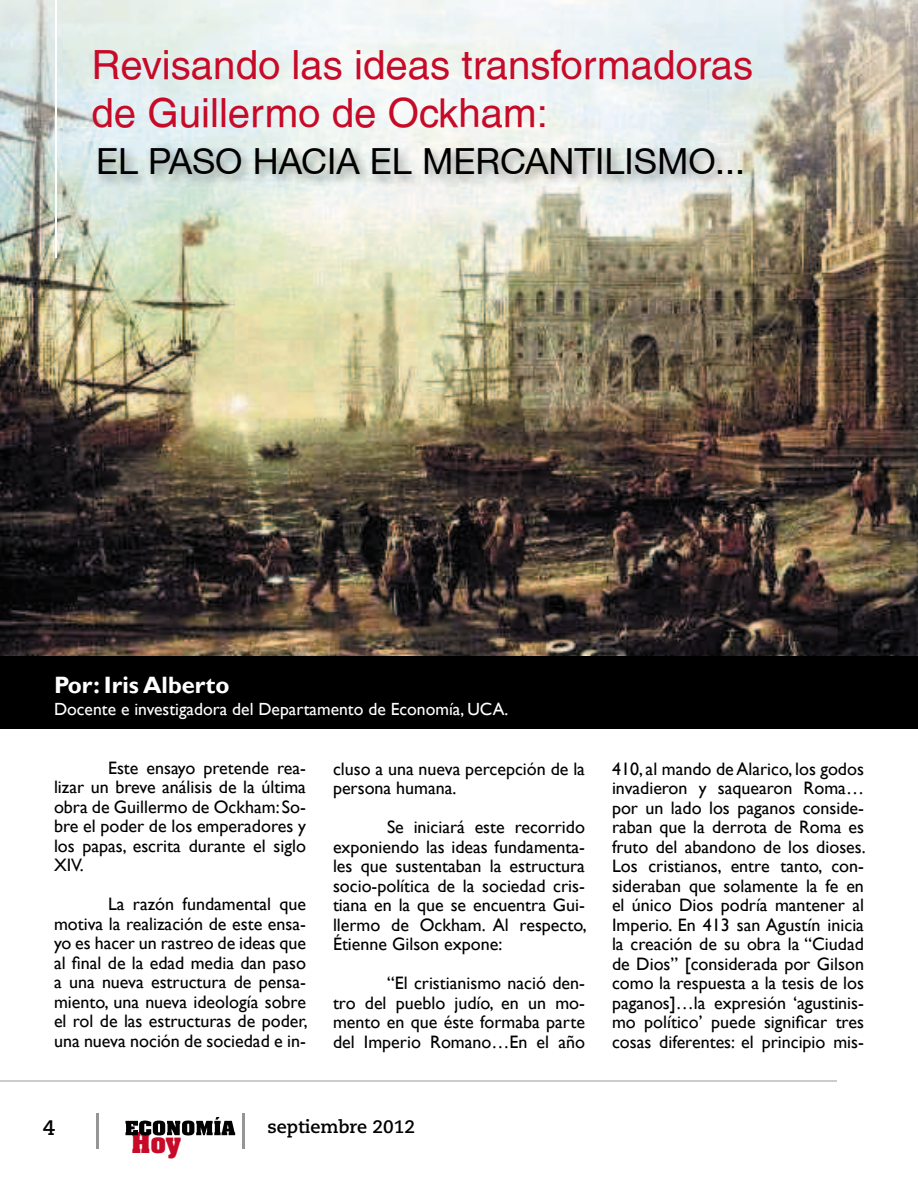
<style>
.page{position:relative;width:918px;height:1188px;background:#fff}
.page>*{position:absolute;margin:0;border:0;box-sizing:border-box;transform-origin:0 0}
.t1{font:40.2px/48.3px "Helvetica LT";color:#c60a27}
.t2{font:36px "Helvetica Neue CE";color:#000}
.t3{font:700 24.45px "Aachen";color:#c60a27}
.t4{font:700 23.7px "Gill Sans";color:#fff}
.t5{font:700 21px "Caecilia LT Std";color:#000}
.t6{font:18px/19.5px "Gill Sans";color:#000;text-align:justify}
.t7{font:700 18px "Caecilia LT Std";color:#000}
.t8{font:17.55px "Gill Sans";color:#fff}
</style>
<div class="page">
<svg style="left:125px;top:1117px;width:110px;height:19px"></svg>
<hr style="left:96px;top:1113px;width:3px;height:36px;background:#959595">
<hr style="left:242px;top:1113px;width:3px;height:36px;background:#959595">
<hr style="left:0;top:1080px;width:837px;height:2px;background:#ccc">
<img style="left:0;top:298px;width:918px;height:359px">
<img style="left:0;top:0;width:918px;height:298px">
<hr style="left:56px;top:0;width:1px;height:257px;background:#fff">
<img style="left:94px;top:144px;width:660px;height:43px">
<div style="left:0;top:657px;width:918px;height:72px;background:#000"></div>
<h1 class="t1" style="left:92px;top:40px;width:663px">Revisando las ideas transformadoras de Guillermo de Ockham:</h1>
<h2 class="t2" style="left:96px;top:140px;width:651px">EL PASO HACIA EL MERCANTILISMO...</h2>
<h3 class="t4" style="left:54px;top:671px;width:177px">Por: Iris Alberto</h3>
<p class="t8" style="left:54px;top:698px;width:456px">Docente e investigadora del Departamento de Economía, UCA.</p>
<p class="t6" style="left:54px;top:758px;width:253px;text-indent:54px">Este ensayo pretende rea&shy;lizar un breve análisis de la última obra de Guillermo de Ockham: So&shy;bre el poder de los emperadores y los papas, escrita durante el siglo XIV.</p>
<p class="t6" style="left:54px;top:895px;width:255px;text-indent:54px">La razón fundamental que motiva la realización de este ensa&shy;yo es hacer un rastreo de ideas que al final de la edad media dan paso a una nueva estructura de pensa&shy;miento, una nueva ideología sobre el rol de las estructuras de poder, una nueva noción de sociedad e in-</p>
<p class="t6" style="left:333px;top:759px;width:253px">cluso a una nueva percepción de la persona humana.</p>
<p class="t6" style="left:333px;top:818px;width:255px;text-indent:54px">Se iniciará este recorrido exponiendo las ideas fundamenta&shy;les que sustentaban la estructura socio-política de la sociedad cris&shy;tiana en la que se encuentra Gui&shy;llermo de Ockham. Al respecto, Étienne Gilson expone:</p>
<p class="t6" style="left:333px;top:974px;width:254px;text-indent:54px">“El cristianismo nació den&shy;tro del pueblo judío, en un mo&shy;mento en que éste formaba parte del Imperio Romano…En el año</p>
<p class="t6" style="left:612px;top:759px;width:255px">410, al mando de Alarico, los godos invadieron y saquearon Roma… por un lado los paganos conside&shy;raban que la derrota de Roma es fruto del abandono de los dioses.<br>Los cristianos, entre tanto, con&shy;sideraban que solamente la fe en el único Dios podría mantener al Imperio. En 413 san Agustín inicia la creación de su obra la “Ciudad de Dios” [considerada por Gilson como la respuesta a la tesis de los paganos]…la expresión ‘agustinis&shy;mo político’ puede significar tres cosas diferentes: el principio mis-</p>
<p class="t5" style="left:43px;top:1116px;width:14px">4</p>
<h3 class="t3" style="left:132px;top:1125px;width:51px">Hoy</h3>
<p class="t7" style="left:267px;top:1116px;width:149px">septiembre 2012</p>
</div>
